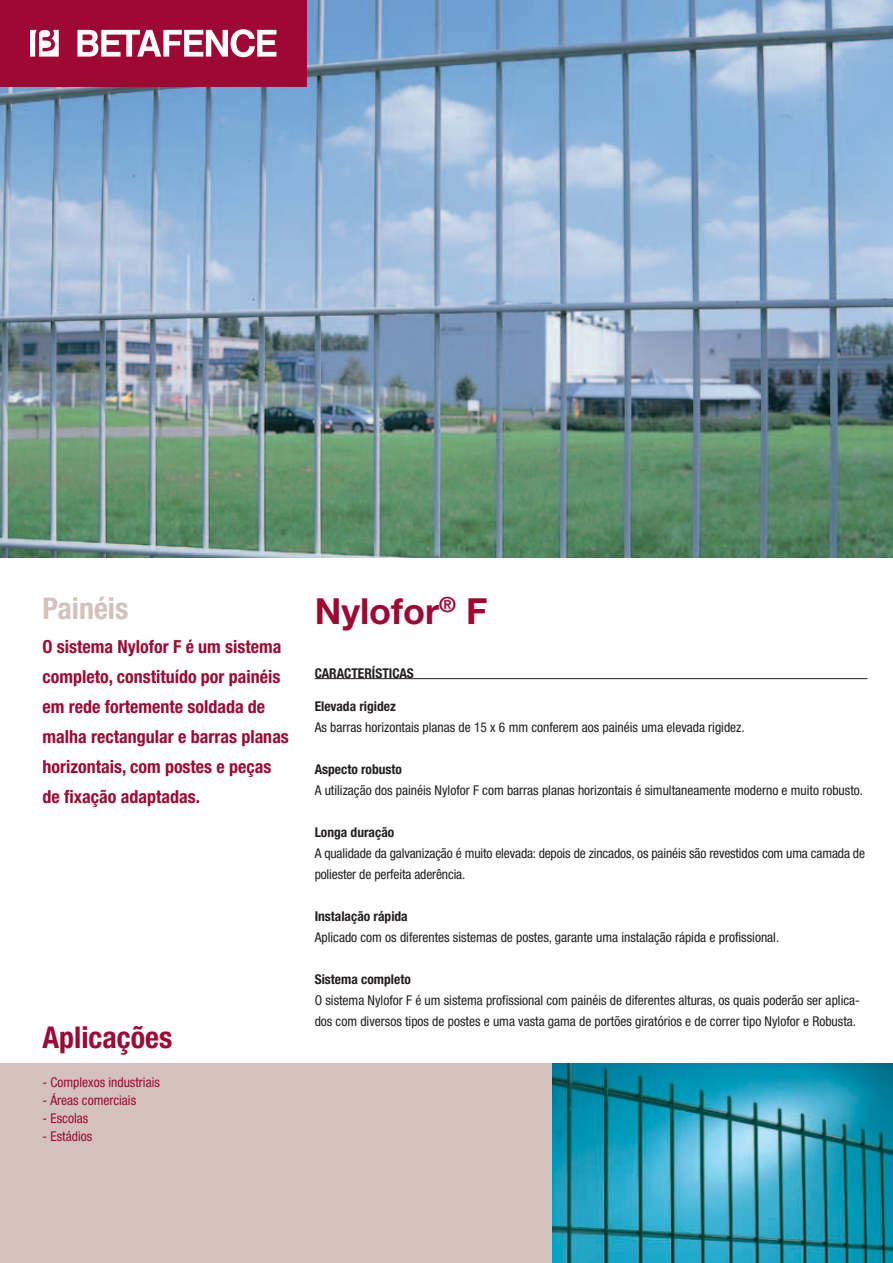
<style>
.page{position:relative;width:893px;height:1263px;background:#fff}
.page>*{position:absolute;margin:0;border:0;box-sizing:border-box;transform-origin:0 0}
.t1{font:700 36px "Helvetica Neue";color:#9e0934}
.t2{font:700 condensed 30px "Helvetica Neue";color:#9e0934}
.t3{font:700 condensed 30px "Helvetica Neue";color:#d3c2bb}
.t4{font:700 condensed 18px/30px "Helvetica Neue";color:#9e0934}
.t5{font:condensed 13.5px/21px "Helvetica Neue";color:#231f20}
.t6{font:700 condensed 13.5px "Helvetica Neue";color:#231f20}
.t7{font:condensed 13.5px "Helvetica Neue";color:#9e0934}
</style>
<div class="page">
<div style="left:0;top:1063px;width:893px;height:200px;background:#d3c2bb"></div>
<img style="left:0;top:0;width:893px;height:557px">
<div style="left:0;top:0;width:306px;height:86px;background:#9e0934"></div>
<svg style="left:77px;top:29px;width:199px;height:28px"></svg>
<svg style="left:30px;top:30px;width:29px;height:27px"></svg>
<img style="left:553px;top:1063px;width:340px;height:200px">
<hr style="left:315px;top:678px;width:552px;height:1px;background:#231f20">
<h2 class="t3" style="left:43px;top:590px;width:87px">Painéis</h2>
<h3 class="t4" style="left:43px;top:631px;width:248px">O sistema Nylofor F é um sistema completo, constituído por painéis em rede fortemente soldada de malha rectangular e barras planas horizontais, com postes e peças de fixação adaptadas.</h3>
<h2 class="t2" style="left:43px;top:1019px;width:131px">Aplicações</h2>
<p class="t7" style="left:43px;top:1074px;width:119px">- Complexos industriais</p>
<p class="t7" style="left:43px;top:1092px;width:95px">- Áreas comerciais</p>
<p class="t7" style="left:43px;top:1110px;width:47px">- Escolas</p>
<p class="t7" style="left:43px;top:1128px;width:51px">- Estádios</p>
<h1 class="t1" style="left:315px;top:588px;width:174px">Nylofor<sup>®</sup> F</h1>
<p class="t6" style="left:315px;top:665px;width:101px">Características</p>
<p class="t6" style="left:315px;top:698px;width:83px">Elevada rigidez</p>
<p class="t5" style="left:315px;top:717px;width:432px">As barras horizontais planas de 15 x 6 mm conferem aos painéis uma elevada rigidez.</p>
<p class="t6" style="left:315px;top:761px;width:89px">Aspecto robusto</p>
<p class="t5" style="left:315px;top:780px;width:550px">A utilização dos painéis Nylofor F com barras planas horizontais é simultaneamente moderno e muito robusto.</p>
<p class="t6" style="left:315px;top:824px;width:81px">Longa duração</p>
<p class="t5" style="left:315px;top:843px;width:552px">A qualidade da galvanização é muito elevada: depois de zincados, os painéis são revestidos com uma camada de poliester de perfeita aderência.</p>
<p class="t6" style="left:315px;top:908px;width:95px">Instalação rápida</p>
<p class="t5" style="left:315px;top:927px;width:466px">Aplicado com os diferentes sistemas de postes, garante uma instalação rápida e profissional.</p>
<p class="t6" style="left:315px;top:971px;width:98px">Sistema completo</p>
<p class="t5" style="left:315px;top:990px;width:547px">O sistema Nylofor F é um sistema profissional com painéis de diferentes alturas, os quais poderão ser aplica&shy;dos com diversos tipos de postes e uma vasta gama de portões giratórios e de correr tipo Nylofor e Robusta.</p>
</div>
